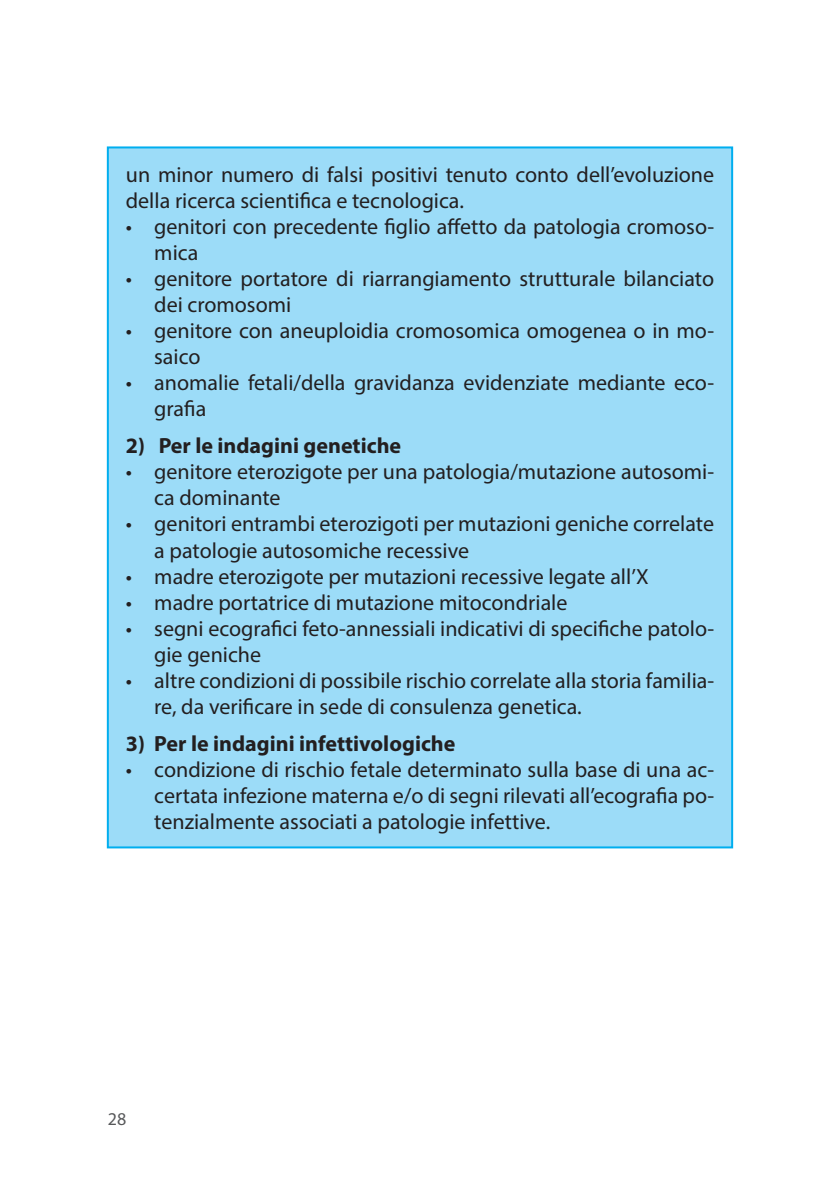
<style>
.page{position:relative;width:840px;height:1191px;background:#fff}
.page>*{position:absolute;margin:0;border:0;box-sizing:border-box;transform-origin:0 0}
.t1{font:22px/26px "Myriad Pro";color:#231f20}
.t2{font:700 22px "Myriad Pro";color:#231f20}
.t3{font:18px "Myriad Pro";color:#57585a}
</style>
<div class="page">
<div style="left:108px;top:147px;width:623px;height:700px;background:#9cdcf8"></div>
<p class="t1" style="left:126px;top:161px;width:589px">un minor numero di falsi positivi tenuto conto dell’evoluzione della ricerca scientifica e tecnologica.</p>
<p class="t1" style="left:154px;top:213px;width:561px;text-indent:-28px">• genitori con precedente figlio affetto da patologia cromoso&shy;mica</p>
<p class="t1" style="left:154px;top:265px;width:561px;text-indent:-28px">• genitore portatore di riarrangiamento strutturale bilanciato dei cromosomi</p>
<p class="t1" style="left:154px;top:317px;width:561px;text-indent:-28px">• genitore con aneuploidia cromosomica omogenea o in mo&shy;saico</p>
<p class="t1" style="left:154px;top:369px;width:561px;text-indent:-28px">• anomalie fetali/della gravidanza evidenziate mediante eco&shy;grafia</p>
<p class="t2" style="left:126px;top:432px;width:277px">2) Per le indagini genetiche</p>
<p class="t1" style="left:154px;top:459px;width:561px;text-indent:-28px">• genitore eterozigote per una patologia/mutazione autosomi&shy;ca dominante</p>
<p class="t1" style="left:154px;top:511px;width:561px;text-indent:-28px">• genitori entrambi eterozigoti per mutazioni geniche correlate a patologie autosomiche recessive</p>
<p class="t1" style="left:126px;top:563px;width:524px">• madre eterozigote per mutazioni recessive legate all’X</p>
<p class="t1" style="left:126px;top:589px;width:443px">• madre portatrice di mutazione mitocondriale</p>
<p class="t1" style="left:154px;top:615px;width:561px;text-indent:-28px">• segni ecografici feto-annessiali indicativi di specifiche patolo&shy;gie geniche</p>
<p class="t1" style="left:154px;top:667px;width:561px;text-indent:-28px">• altre condizioni di possibile rischio correlate alla storia familia&shy;re, da verificare in sede di consulenza genetica.</p>
<p class="t2" style="left:126px;top:729px;width:331px">3) Per le indagini infettivologiche</p>
<p class="t1" style="left:154px;top:756px;width:561px;text-align:justify;text-indent:-28px">• condizione di rischio fetale determinato sulla base di una ac&shy;certata infezione materna e/o di segni rilevati all’ecografia po&shy;tenzialmente associati a patologie infettive.</p>
<p class="t3" style="left:108px;top:1108px;width:20px">28</p>
</div>
